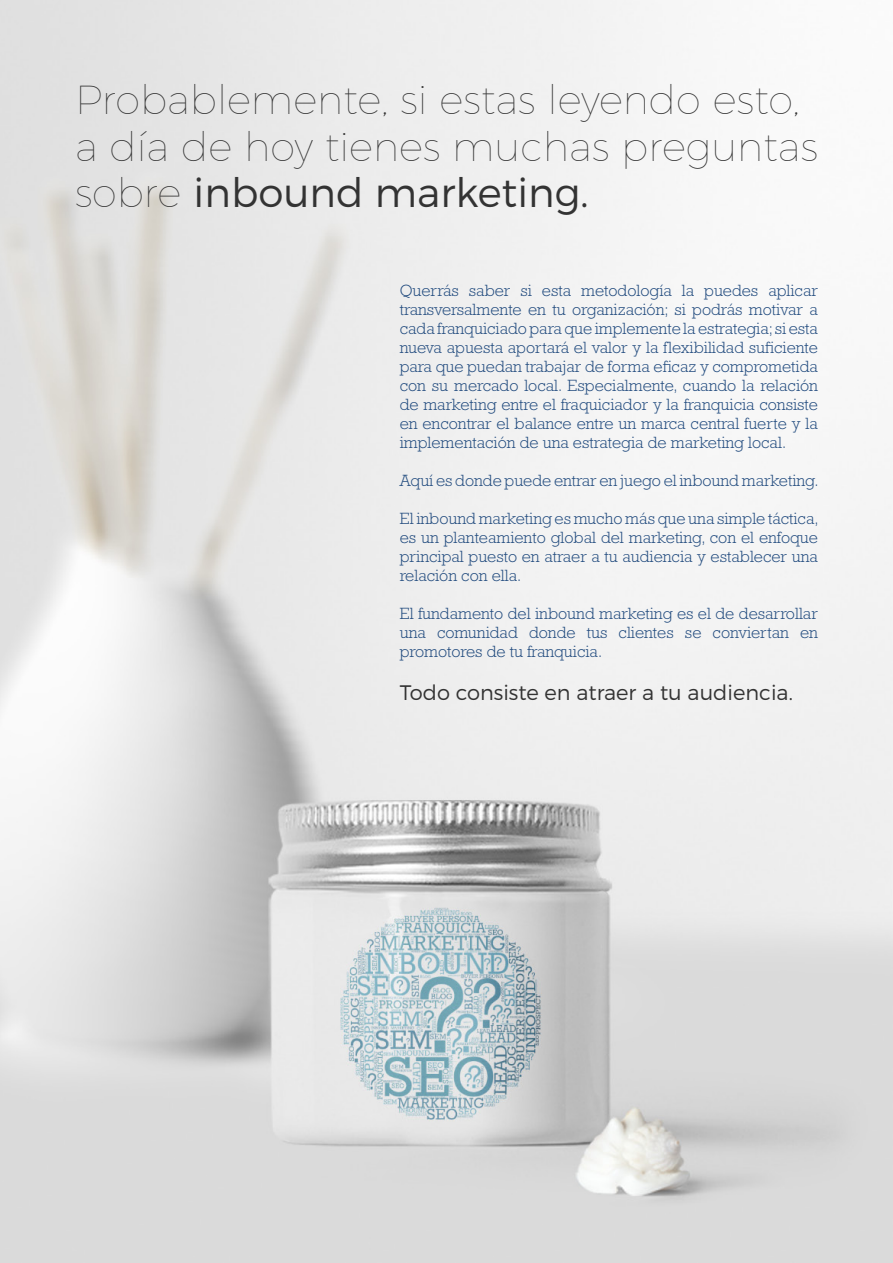
<style>
.page{position:relative;width:893px;height:1263px;background:#fff}
.page>*{position:absolute;margin:0;border:0;box-sizing:border-box;transform-origin:0 0}
.t1{font:100 40.5px/46.5px "Montserrat";color:#333}
.t2{font:300 21px "Montserrat";color:#333}
.t3{font:300 16.5px/18.9px "Rockwell Std";color:#1f497d;text-align:justify}
.s1{font-weight:300}
</style>
<div class="page">
<img style="left:0;top:0;width:893px;height:1263px">
<p class="t1" style="left:75px;top:76px;width:726px">Probablemente, si estas leyendo esto,</p>
<p class="t1" style="left:75px;top:122px;width:744px">a día de hoy tienes muchas preguntas sobre <span class="s1">inbound marketing.</span></p>
<p class="t3" style="left:400px;top:281px;width:420px">Querrás saber si esta metodología la puedes aplicar transversalmente en tu organización; si podrás motivar a cada franquiciado para que implemente la estrategia; si esta nueva apuesta aportará el valor y la flexibilidad suficiente para que puedan trabajar de forma eficaz y comprometida con su mercado local. Especialmente, cuando la relación de marketing entre el fraquiciador y la franquicia consiste en encontrar el balance entre un marca central fuerte y la implementación de una estrategia de marketing local.</p>
<p class="t3" style="left:400px;top:471px;width:420px">Aquí es donde puede entrar en juego el inbound marketing.</p>
<p class="t3" style="left:400px;top:509px;width:420px">El inbound marketing es mucho más que una simple táctica, es un planteamiento global del marketing, con el enfoque principal puesto en atraer a tu audiencia y establecer una relación con ella.</p>
<p class="t3" style="left:400px;top:604px;width:420px">El fundamento del inbound marketing es el de desarrollar una comunidad donde tus clientes se conviertan en promotores de tu franquicia.</p>
<p class="t2" style="left:400px;top:679px;width:395px">Todo consiste en atraer a tu audiencia.</p>
</div>
